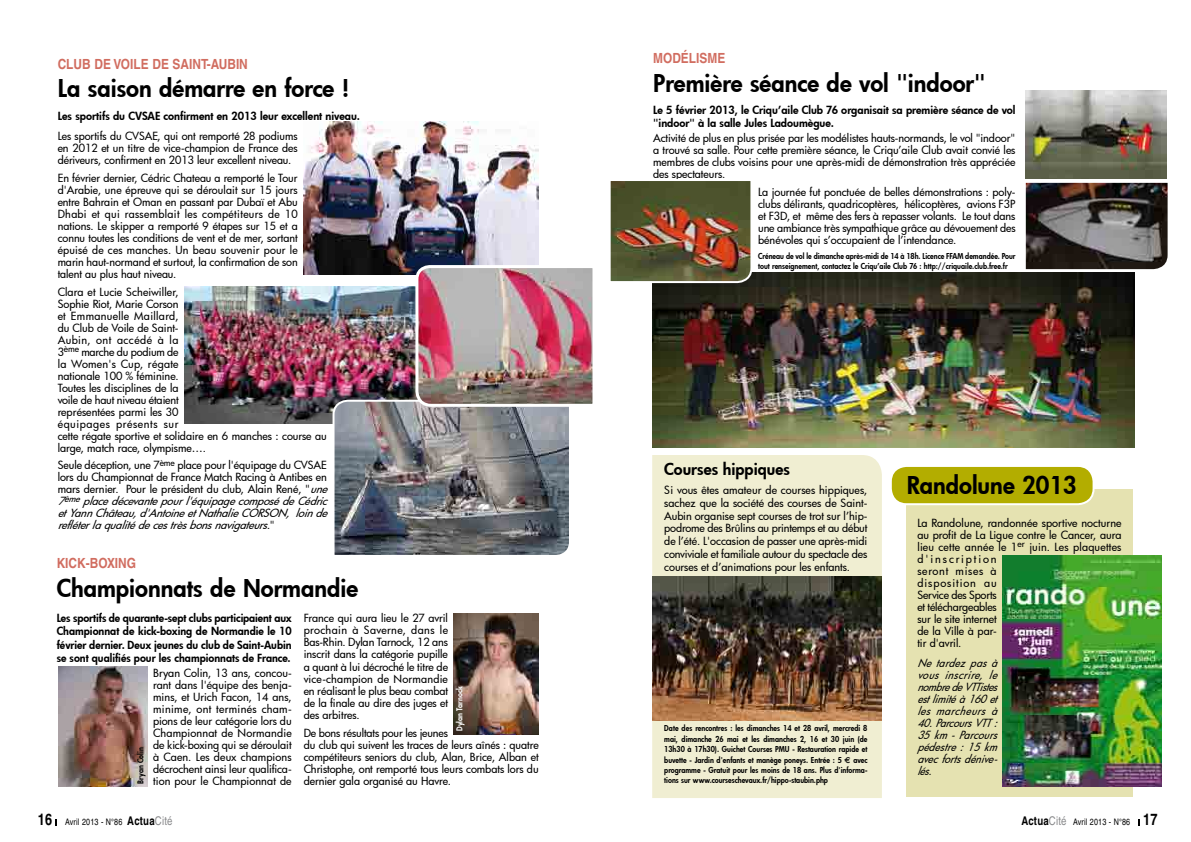
<style>
.page{position:relative;width:1191px;height:842px;background:#fff}
.page>*{position:absolute;margin:0;border:0;box-sizing:border-box;transform-origin:0 0}
.t1{font:800 24px "Futura";color:#000}
.t2{font:800 16px "Futura";color:#000}
.t3{font:700 16px "Helvetica";color:#000;scale:.8 1}
.t4{font:700 14px "Helvetica";color:#d16d60;scale:.85 1}
.t5{font:500 11px/12px "Futura";letter-spacing:-.005em;color:#000;text-align:justify}
.t6{font:800 11px/13.3px "Futura";color:#000;text-align:justify}
.t7{font:italic 500 11px/12px "Futura";color:#000;text-align:justify;scale:.93 1}
.t8{font:9px "Helvetica";letter-spacing:.02em;color:#000;scale:.8 1}
.t9{font:800 8px/10.5px "Futura";color:#000;text-align:justify;scale:.9 1}
.t10{font:800 8px "Futura";color:#fff;scale:.9 1}
.s1{font-style:italic}
.s2{font-weight:700;font-size:12px}
.s3{font-size:12px;color:#87888a}
.s4{font-weight:700;font-size:16px}
</style>
<div class="page">
<div style="left:652px;top:455px;width:230px;height:343px;background:#f0eed2"></div>
<img style="left:303px;top:122px;width:236px;height:153px">
<img style="left:184px;top:286px;width:147px;height:138px">
<img style="left:652px;top:273px;width:482px;height:175px">
<img style="left:58px;top:666px;width:89px;height:120px">
<img style="left:454px;top:614px;width:85px;height:120px">
<img style="left:331px;top:264px;width:262px;height:291px">
<img style="left:1025px;top:91px;width:141px;height:88px">
<img style="left:1025px;top:183px;width:142px;height:86px">
<img style="left:610px;top:181px;width:143px;height:103px">
<img style="left:652px;top:577px;width:230px;height:143px">
<div style="left:906px;top:489px;width:226px;height:308px;background:#e5e2b1"></div>
<img style="left:1002px;top:556px;width:159px;height:231px">
<div style="left:890px;top:466px;width:203px;height:38px;background:#b3ad00;border-radius:16px"></div>
<div style="left:889px;top:465px;width:205px;height:40px;border:2px solid #fff;border-radius:16px"></div>
<p class="t4" style="left:58px;top:55px;width:225px">CLUB DE VOILE DE SAINT-AUBIN</p>
<h1 class="t1" style="left:58px;top:72px;width:293px">La saison démarre en force !</h1>
<p class="t6" style="left:58px;top:109px;width:304px">Les sportifs du CVSAE confirment en 2013 leur excellent niveau.</p>
<p class="t5" style="left:58px;top:130px;width:241px">Les sportifs du CVSAE, qui ont remporté 28 podiums en 2012 et un titre de vice-champion de France des dériveurs, confirment en 2013 leur excellent niveau.</p>
<p class="t5" style="left:58px;top:172px;width:241px">En février dernier, Cédric Chateau a remporté le Tour d'Arabie, une épreuve qui se déroulait sur 15 jours entre Bahrain et Oman en passant par Dubaï et Abu Dhabi et qui rassemblait les compétiteurs de 10 nations. Le skipper a remporté 9 étapes sur 15 et a connu toutes les conditions de vent et de mer, sortant épuisé de ces manches. Un beau souvenir pour le marin haut-normand et surtout, la confirmation de son talent au plus haut niveau.</p>
<p class="t5" style="left:58px;top:285px;width:271px;text-align:left">Clara et Lucie Scheiwiller,<br>Sophie Riot, Marie Corson<br>et Emmanuelle Maillard,<br>du Club de Voile de Saint-<br>Aubin, ont accédé à la<br>3<sup>ème</sup> marche du podium de<br>la Women's Cup, régate<br>nationale 100 % féminine.<br>Toutes les disciplines de la<br>voile de haut niveau étaient<br>représentées parmi les 30<br>équipages présents sur<br>cette régate sportive et solidaire en 6 manches : course au large, match race, olympisme….</p>
<p class="t5" style="left:58px;top:459px;width:276px;text-align:left">Seule déception, une 7<sup>ème</sup> place pour l'équipage du CVSAE lors du Championnat de France Match Racing à Antibes en mars dernier. Pour le président du club, Alain René, "<span class="s1">une 7</span><sup>ème</sup><span class="s1">placedécevantepourl'équipagecomposédeCédric etYannChâteau,d'AntoineetNathalieCORSON, loinde refléterlaqualitédecestrèsbonsnavigateurs.</span>"</p>
<p class="t4" style="left:57px;top:554px;width:93px">KICK-BOXING</p>
<h1 class="t1" style="left:57px;top:572px;width:303px">Championnats de Normandie</h1>
<p class="t6" style="left:57px;top:611px;width:236px">Les sportifs de quarante-sept clubs participaient aux Championnat de kick-boxing de Normandie le 10 février dernier. Deux jeunes du club de Saint-Aubin se sont qualifiés pour les championnats de France.</p>
<p class="t5" style="left:153px;top:666px;width:140px">Bryan Colin, 13 ans, concou&shy;rant dans l'équipe des benja&shy;mins, et Urich Facon, 14 ans, minime, ont terminés cham&shy;pions de leur catégorie lors du Championnat de Normandie de kick-boxing qui se déroulait à Caen. Les deux champions décrochent ainsi leur qualifica&shy;tion pour le Championnat de</p>
<p class="t9" style="left:135px;top:784px;width:42px;rotate:-90deg">Bryan Colin</p>
<p class="t5" style="left:304px;top:612px;width:146px">France qui aura lieu le 27 avril prochain à Saverne, dans le Bas-Rhin. Dylan Tarnock, 12 ans inscrit dans la catégorie pupille a quant à lui décroché le titre de vice-champion de Normandie en réalisant le plus beau combat de la finale au dire des juges et des arbitres.</p>
<p class="t5" style="left:304px;top:726px;width:236px;text-align:left">De bons résultats pour les jeunes<br>du club qui suivent les traces de leurs aînés : quatre compétiteurs seniors du club, Alan, Brice, Alban et Christophe, ont remporté tous leurs combats lors du</p>
<p class="t10" style="left:454px;top:731px;width:51px;rotate:-90deg">Dylan Tarnock</p>
<p class="t5" style="left:304px;top:775px;width:149px">dernier gala organisé au Havre.</p>
<p class="t4" style="left:653px;top:49px;width:86px">MODÉLISME</p>
<h1 class="t1" style="left:653px;top:67px;width:334px">Première séance de vol "indoor"</h1>
<p class="t6" style="left:653px;top:103px;width:364px">Le 5 février 2013, le Criqu’aile Club 76 organisait sa première séance de vol "indoor" à la salle Jules Ladoumègue.</p>
<p class="t5" style="left:653px;top:132px;width:364px">Activité de plus en plus prisée par les modélistes hauts-normands, le vol "indoor" a trouvé sa salle. Pour cette première séance, le Criqu’aile Club avait convié les membres de clubs voisins pour une après-midi de démonstration très appréciée des spectateurs.</p>
<p class="t5" style="left:758px;top:186px;width:259px">La journée fut ponctuée de belles démonstrations : poly&shy;clubs délirants, quadricoptères, hélicoptères, avions F3P et F3D, et même des fers à repasser volants. Le tout dans une ambiance très sympathique grâce au dévouement des bénévoles qui s’occupaient de l’intendance.</p>
<p class="t9" style="left:758px;top:251px;width:287px;line-height:9.6px">Créneau de vol le dimanche après-midi de 14 à 18h. Licence FFAM demandée. Pour tout renseignement, contactez le Criqu’aile Club 76 : http://criquaile.club.free.fr</p>
<h2 class="t2" style="left:664px;top:458px;width:127px">Courses hippiques</h2>
<p class="t5" style="left:664px;top:483px;width:205px;line-height:12.9px">Si vous êtes amateur de courses hippiques, sachez que la société des courses de Saint-Aubin organise sept courses de trot sur l’hip&shy;podrome des Brûlins au printemps et au début de l’été. L'occasion de passer une après-midi conviviale et familiale autour du spectacle des courses et d’animations pour les enfants.</p>
<p class="t9" style="left:664px;top:723px;width:227px">Date des rencontres : les dimanches 14 et 28 avril, mercredi 8 mai, dimanche 26 mai et les dimanches 2, 16 et 30 juin (de 13h30 à 17h30). Guichet Courses PMU - Restauration rapide et buvette - Jardin d'enfants et manège poneys. Entrée : 5 € avec programme - Gratuit pour les moins de 18 ans. Plus d'informa&shy;tions sur www.courseschevaux.fr/hippo-staubin.php</p>
<h1 class="t1" style="left:907px;top:469px;width:171px">Randolune 2013</h1>
<p class="t5" style="left:917px;top:517px;width:206px;text-align:left">La Randolune, randonnée sportive nocturne au profit de La Ligue contre le Cancer, aura lieu cette année le 1<sup>er</sup> juin. Les plaquettes d'inscription<br>seront mises à<br>disposition au<br>Service des Sports<br>et téléchargeables<br>sur le site internet<br>de la Ville à par-<br>tir d'avril.</p>
<p class="t7" style="left:917px;top:657px;width:93px">Netardezpasà vous inscrire, le nombredeVTTistes estlimitéà160et les marcheurs à 40.ParcoursVTT:<br>35km-Parcours pédestre :15km avecfortsdénive&shy;lés.</p>
<h2 class="t3" style="left:38px;top:810px;width:20px">16</h2>
<p class="t8" style="left:65px;top:817px;width:136px">Avril 2013 - N°86 <span class="s2">ACTUA</span><span class="s3">Cité</span></p>
<p class="t8" style="left:1021px;top:817px;width:172px"><span class="s2">ACTUA</span><span class="s3">Cité</span> Avril 2013 - N°86 <span class="s4">17</span></p>
</div>
